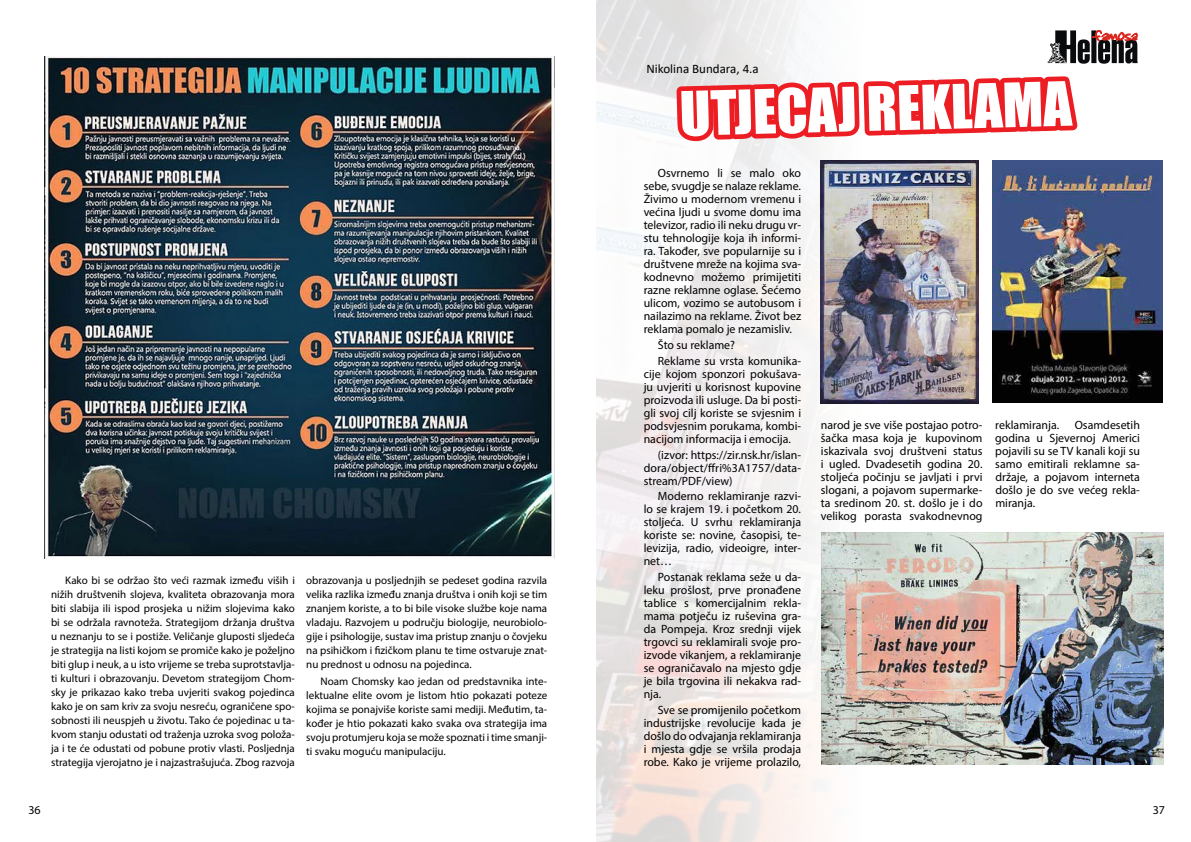
<style>
.page{position:relative;width:1191px;height:842px;background:#fff}
.page>*{position:absolute;margin:0;border:0;box-sizing:border-box;transform-origin:0 0}
.t1{font:56.6px "Impact";color:#fff}
.t2{font:13px "Calibri";color:#000}
.t3{font:12px/13px "Myriad Pro";color:#000;text-align:justify}
.t4{font:11px/14px "Myriad Pro";color:#000;text-align:justify}
</style>
<div class="page">
<img style="left:597px;top:0;width:567px;height:842px">
<svg style="left:671px;top:0;width:466px;height:842px"></svg>
<img style="left:820px;top:161px;width:159px;height:242px">
<img style="left:992px;top:160px;width:170px;height:243px">
<img style="left:821px;top:532px;width:342px;height:232px">
<img style="left:44px;top:56px;width:510px;height:502px">
<p class="t4" style="left:51px;top:573px;width:245px;text-indent:14px">Kako bi se održao što veći razmak između viših i nižih društvenih slojeva, kvaliteta obrazovanja mora biti slabija ili ispod prosjeka u nižim slojevima kako bi se održala ravnoteža. Strategijom držanja društva u neznanju to se i postiže. Veličanje gluposti sljedeća je strategija na listi kojom se promiče kako je poželjno biti glup i neuk, a u isto vrijeme se treba suprotstavlja&shy;ti kulturi i obrazovanju. Devetom strategijom Chom&shy;sky je prikazao kako treba uvjeriti svakog pojedinca kako je on sam kriv za svoju nesreću, ograničene spo&shy;sobnosti ili neuspjeh u životu. Tako će pojedinac u ta&shy;kvom stanju odustati od traženja uzroka svog položa&shy;ja i te će odustati od pobune protiv vlasti. Posljednja strategija vjerojatno je i najzastrašujuća. Zbog razvoja</p>
<p class="t4" style="left:306px;top:573px;width:242px">obrazovanja u posljednjih se pedeset godina razvila velika razlika između znanja društva i onih koji se tim znanjem koriste, a to bi bile visoke službe koje nama vladaju. Razvojem u području biologije, neurobiolo&shy;gije i psihologije, sustav ima pristup znanju o čovjeku na psihičkom i fizičkom planu te time ostvaruje znat&shy;nu prednost u odnosu na pojedinca.</p>
<p class="t4" style="left:306px;top:674px;width:242px;text-indent:14px">Noam Chomsky kao jedan od predstavnika inte&shy;lektualne elite ovom je listom htio pokazati poteze kojima se ponajviše koriste sami mediji. Međutim, ta&shy;kođer je htio pokazati kako svaka ova strategija ima svoju protumjeru koja se može spoznati i time smanji&shy;ti svaku moguću manipulaciju.</p>
<p class="t2" style="left:646px;top:59px;width:114px">Nikolina Bundara, 4.a</p>
<h1 class="t1" style="left:679px;top:68px;width:394px;rotate:-1deg">UTJECAJ REKLAMA</h1>
<p class="t3" style="left:643px;top:166px;width:159px;text-indent:14px">Osvrnemo li se malo oko sebe, svugdje se nalaze reklame.<br>Živimo u modernom vremenu i većina ljudi u svome domu ima televizor, radio ili neku drugu vr&shy;stu tehnologije koja ih informi&shy;ra. Također, sve popularnije su i društvene mreže na kojima sva&shy;kodnevno možemo primijetiti razne reklamne oglase. Šećemo ulicom, vozimo se autobusom i nailazimo na reklame. Život bez reklama pomalo je nezamisliv.</p>
<p class="t3" style="left:658px;top:337px;width:145px;line-height:15.8px">Što su reklame?<br>Reklame su vrsta komunika-</p>
<p class="t3" style="left:643px;top:367px;width:159px">cije kojom sponzori pokušava&shy;ju uvjeriti u korisnost kupovine proizvoda ili usluge. Da bi posti&shy;gli svoj cilj koriste se svjesnim i podsvjesnim porukama, kombi&shy;nacijom informacija i emocija.</p>
<p class="t3" style="left:643px;top:448px;width:159px;text-indent:14px">(izvor: https://zir.nsk.hr/islan&shy;dora/object/ffri%3A1757/data&shy;stream/PDF/view)</p>
<p class="t3" style="left:643px;top:490px;width:159px;text-indent:14px">Moderno reklamiranje razvi&shy;lo se krajem 19. i početkom 20. stoljeća. U svrhu reklamiranja koriste se: novine, časopisi, te&shy;levizija, radio, videoigre, inter&shy;net…</p>
<p class="t3" style="left:643px;top:570px;width:159px;text-indent:14px">Postanak reklama seže u da&shy;leku prošlost, prve pronađene tablice s komercijalnim rekla&shy;mama potječu iz ruševina gra&shy;da Pompeja. Kroz srednji vijek trgovci su reklamirali svoje pro&shy;izvode vikanjem, a reklamiranje se ograničavalo na mjesto gdje je bila trgovina ili nekakva rad&shy;nja.</p>
<p class="t3" style="left:643px;top:703px;width:159px;text-indent:14px">Sve se promijenilo početkom industrijske revolucije kada je došlo do odvajanja reklamiranja i mjesta gdje se vršila prodaja robe. Kako je vrijeme prolazilo,</p>
<p class="t3" style="left:821px;top:418px;width:163px">narod je sve više postajao potro&shy;šačka masa koja je kupovinom iskazivala svoj društveni status i ugled. Dvadesetih godina 20. stoljeća počinju se javljati i prvi slogani, a pojavom supermarke&shy;ta sredinom 20. st. došlo je i do velikog porasta svakodnevnog</p>
<p class="t3" style="left:995px;top:418px;width:65px">reklamiranja.</p>
<p class="t3" style="left:995px;top:418px;width:146px;text-indent:79px">Osamdesetih godina u Sjevernoj Americi pojavili su se TV kanali koji su samo emitirali reklamne sa&shy;držaje, a pojavom interneta došlo je do sve većeg rekla&shy;miranja.</p>
<p class="t3" style="left:28px;top:803px;width:14px">36</p>
<p class="t3" style="left:1152px;top:803px;width:14px">37</p>
</div>
